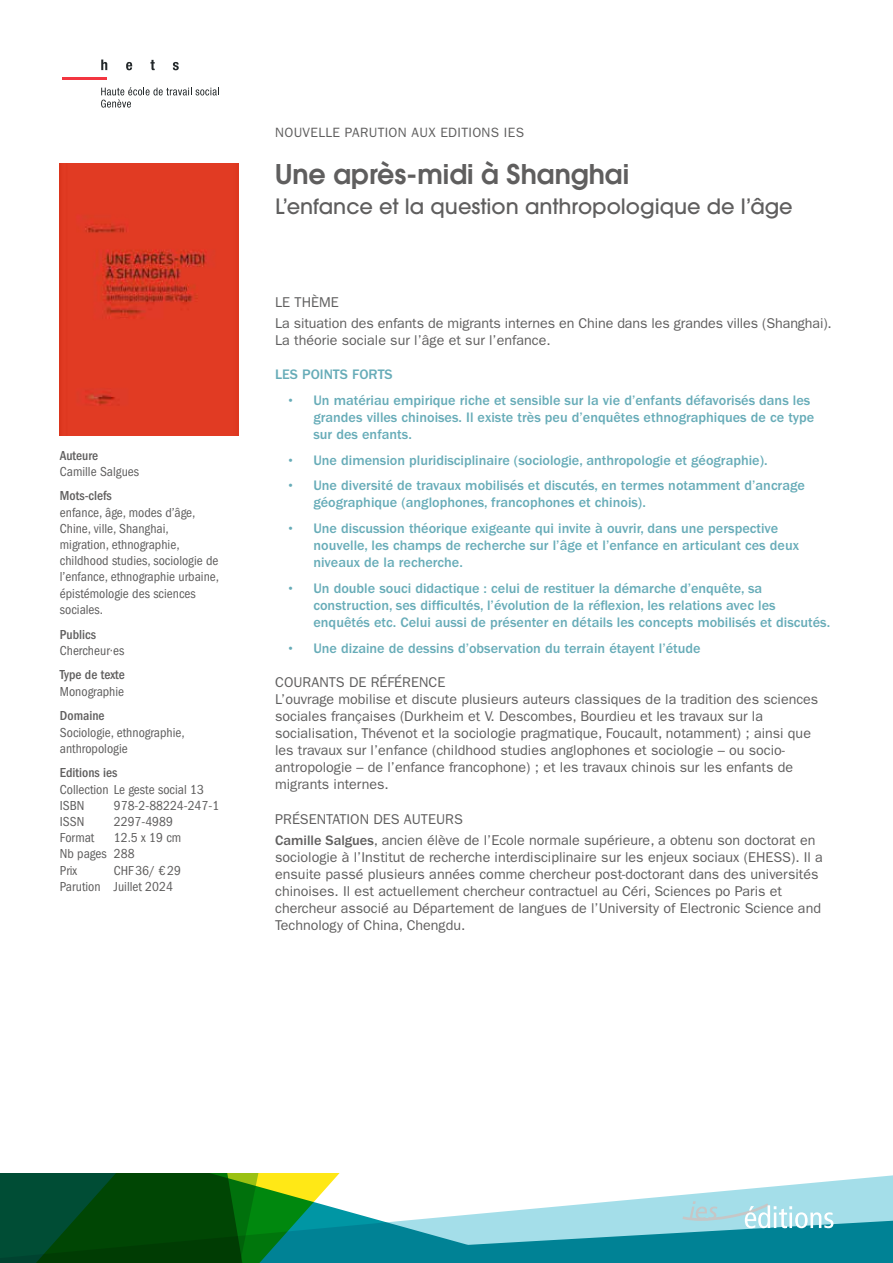
<style>
.page{position:relative;width:893px;height:1263px;background:#fff}
.page>*{position:absolute;margin:0;border:0;box-sizing:border-box;transform-origin:0 0}
.t1{font:600 27px "ITC Avant Garde Std";color:#5f5e5e}
.t2{font:500 21px "ITC Avant Garde Std";color:#5f5e5e}
.t3{font:14.25px/17.1px "ITC Franklin Gothic Std";color:#5f5e5e}
.t4{font:500 14.25px/17.1px "ITC Franklin Gothic Std";color:#67acb8}
.t5{font:condensed 13.5px/16.2px "ITC Franklin Gothic Std";color:#5f5e5e}
.t6{font:500 condensed 13.5px "ITC Franklin Gothic Std";color:#5f5e5e}
.t7{font:13.5px "ITC Franklin Gothic Std";letter-spacing:.025em;color:#5f5e5e}
.s1{font-weight:500}
</style>
<div class="page">
<hr style="left:62px;top:77px;width:44px;height:3px;background:#f33540">
<svg style="left:101px;top:60px;width:6px;height:10px"></svg>
<svg style="left:126px;top:62px;width:6px;height:8px"></svg>
<svg style="left:150px;top:60px;width:5px;height:10px"></svg>
<svg style="left:173px;top:62px;width:6px;height:8px"></svg>
<svg style="left:101px;top:87px;width:118px;height:21px"></svg>
<svg style="left:530px;top:1175px;width:363px;height:88px"></svg>
<svg style="left:0;top:1174px;width:530px;height:89px"></svg>
<svg style="left:682px;top:1201px;width:151px;height:27px"></svg>
<img style="left:60px;top:164px;width:179px;height:272px">
<p class="t6" style="left:60px;top:447px;width:40px">Auteure</p>
<p class="t5" style="left:60px;top:463px;width:81px">Camille Salgues</p>
<p class="t6" style="left:60px;top:488px;width:54px">Mots-clefs</p>
<p class="t5" style="left:60px;top:504px;width:161px">enfance, âge, modes d’âge,<br>Chine, ville, Shanghai, migration, ethnographie, childhood studies, sociologie de l’enfance, ethnographie urbaine, épistémologie des sciences sociales.</p>
<p class="t6" style="left:60px;top:626px;width:38px">Publics</p>
<p class="t5" style="left:60px;top:642px;width:66px">Chercheur·es</p>
<p class="t6" style="left:60px;top:667px;width:66px">Type de texte</p>
<p class="t5" style="left:60px;top:683px;width:66px">Monographie</p>
<p class="t6" style="left:60px;top:708px;width:46px">Domaine</p>
<p class="t5" style="left:60px;top:724px;width:126px">Sociologie, ethnographie, anthropologie</p>
<p class="t6" style="left:60px;top:765px;width:59px">Editions ies</p>
<p class="t5" style="left:60px;top:781px;width:146px">Collection Le geste social 13<br>ISBN</p>
<p class="t5" style="left:114px;top:797px;width:107px">978-2-88224-247-1</p>
<p class="t5" style="left:60px;top:814px;width:26px">ISSN</p>
<p class="t5" style="left:114px;top:814px;width:61px">2297-4989</p>
<p class="t5" style="left:60px;top:830px;width:36px">Format</p>
<p class="t5" style="left:60px;top:830px;width:123px;text-indent:54px">12.5 x 19 cm<br>Nb pages 288<br>Prix</p>
<p class="t5" style="left:60px;top:862px;width:122px;text-indent:54px">CHF36/ €29<br>Parution Juillet 2024</p>
<p class="t7" style="left:275px;top:124px;width:250px">NOUVELLE PARUTION AUX EDITIONS IES</p>
<h1 class="t1" style="left:275px;top:156px;width:356px">Une après-midi à Shanghai</h1>
<h2 class="t2" style="left:275px;top:193px;width:519px">L’enfance et la question anthropologique de l’âge</h2>
<p class="t3" style="left:275px;top:291px;width:558px;line-height:21.3px">LE THÈME<br>La situation des enfants de migrants internes en Chine dans les grandes villes (Shanghai).</p>
<p class="t3" style="left:275px;top:332px;width:277px">La théorie sociale sur l’âge et sur l’enfance.</p>
<p class="t4" style="left:275px;top:366px;width:119px">LES POINTS FORTS</p>
<p class="t4" style="left:313px;top:392px;width:502px;text-indent:-27px">• Un matériau empirique riche et sensible sur la vie d’enfants défavorisés dans les grandes villes chinoises. Il existe très peu d’enquêtes ethnographiques de ce type sur des enfants.</p>
<p class="t4" style="left:286px;top:451px;width:483px">• Une dimension pluridisciplinaire (sociologie, anthropologie et géographie).</p>
<p class="t4" style="left:313px;top:477px;width:493px;text-indent:-27px">• Une diversité de travaux mobilisés et discutés, en termes notamment d’ancrage géographique (anglophones, francophones et chinois).</p>
<p class="t4" style="left:313px;top:520px;width:487px;text-indent:-27px">• Une discussion théorique exigeante qui invite à ouvrir, dans une perspective nouvelle, les champs de recherche sur l’âge et l’enfance en articulant ces deux niveaux de la recherche.</p>
<p class="t4" style="left:313px;top:580px;width:518px;text-indent:-27px">• Un double souci didactique : celui de restituer la démarche d’enquête, sa construction, ses difficultés, l’évolution de la réflexion, les relations avec les enquêtés etc. Celui aussi de présenter en détails les concepts mobilisés et discutés.</p>
<p class="t4" style="left:286px;top:639px;width:416px">• Une dizaine de dessins d’observation du terrain étayent l’étude</p>
<p class="t3" style="left:275px;top:673px;width:545px">COURANTS DE RÉFÉRENCE<br>L’ouvrage mobilise et discute plusieurs auteurs classiques de la tradition des sciences sociales françaises (Durkheim et V. Descombes, Bourdieu et les travaux sur la socialisation, Thévenot et la sociologie pragmatique, Foucault, notamment) ; ainsi que les travaux sur l’enfance (childhood studies anglophones et sociologie – ou socio&shy;antropologie – de l’enfance francophone) ; et les travaux chinois sur les enfants de migrants internes.</p>
<p class="t3" style="left:275px;top:808px;width:542px;line-height:21.3px">PRÉSENTATION DES AUTEURS<br><span class="s1">Camille Salgues</span>, ancien élève de l’Ecole normale supérieure, a obtenu son doctorat en</p>
<p class="t3" style="left:275px;top:849px;width:549px">sociologie à l’Institut de recherche interdisciplinaire sur les enjeux sociaux (EHESS). Il a ensuite passé plusieurs années comme chercheur post-doctorant dans des universités chinoises. Il est actuellement chercheur contractuel au Céri, Sciences po Paris et chercheur associé au Département de langues de l’University of Electronic Science and Technology of China, Chengdu.</p>
</div>
